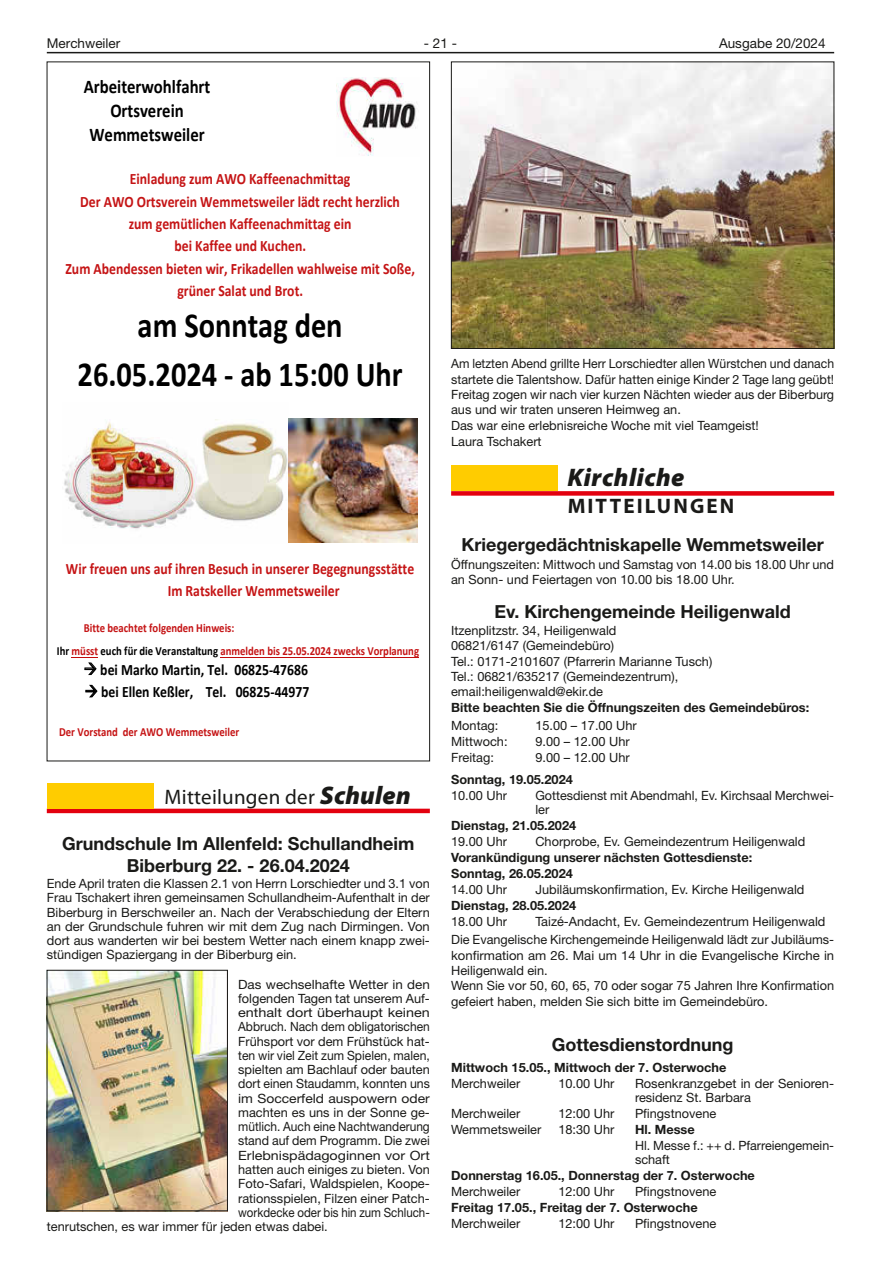
<style>
.page{position:relative;width:881px;height:1263px;background:#fff}
.page>*{position:absolute;margin:0;border:0;box-sizing:border-box;transform-origin:0 0}
.t1{font:700 35.25px/49.5px "Calibri";color:#000;text-align:center;scale:.86 1}
.t2{font:italic 900 25.5px "Myriad Pro";letter-spacing:.02em;color:#1a1a18}
.t3{font:21px "Myriad Pro";letter-spacing:.01em;color:#1a1a18}
.t4{font:700 21px "Myriad Pro";letter-spacing:.1em;color:#1a1a18}
.t5{font:700 19.35px/23.7px "Calibri";color:#000;text-align:center;scale:.86 1}
.t6{font:700 18px/21.9px "Helvetica Neue LT";color:#1a1a18;text-align:center}
.t7{font:700 15.9px/22.4px "Calibri";color:#c51415;text-align:center;scale:.86 1}
.t8{font:700 15.9px "Calibri";color:#000;scale:.86 1}
.t9{font:13.5px "Helvetica Neue LT";color:#1a1a18}
.t10{font:12.75px/15.3px "Helvetica Neue LT";color:#1a1a18}
.t11{font:700 12.75px/16px "Helvetica Neue LT";color:#1a1a18}
.t12{font:12.75px/15.3px "Helvetica Neue LT";color:#1a1a18;scale:.96 1}
.t13{font:12.75px "Helvetica Neue LT";color:#1a1a18;scale:.94 1}
.t14{font:12.75px "Helvetica Neue LT";color:#1a1a18;scale:.95 1}
.t15{font:12.75px "Helvetica Neue LT";color:#1a1a18;scale:.9 1}
.t16{font:12.75px "Helvetica Neue LT";color:#1a1a18;scale:1.05 1}
.t17{font:12.75px "Helvetica Neue LT";color:#1a1a18;scale:1.13 1}
.t18{font:12.75px "Helvetica Neue LT";color:#1a1a18;scale:1.12 1}
.t19{font:12.75px "Helvetica Neue LT";color:#1a1a18;scale:1.09 1}
.t20{font:700 12.45px/23.5px "Calibri";color:#c51415;scale:.86 1}
.s1{color:#000}
.s2{font-weight:900;font-style:italic;font-size:25.5px}
</style>
<div class="page">
<hr style="left:47px;top:52px;width:786px;height:1px;background:#1a1a18">
<img style="left:453px;top:64px;width:378px;height:283px">
<div style="left:451px;top:62px;width:382px;height:287px;border:1px solid #1a1a18"></div>
<div style="left:451px;top:491px;width:382px;height:5px;background:#e3000f"></div>
<div style="left:451px;top:465px;width:106px;height:25px;background:#fc0"></div>
<hr style="left:220px;top:657px;width:199px;height:1px;background:#c20b0c">
<svg style="left:72px;top:657px;width:26px;height:18px"></svg>
<svg style="left:85px;top:685px;width:12px;height:12px"></svg>
<img style="left:336px;top:78px;width:81px;height:78px">
<img style="left:64px;top:419px;width:224px;height:110px">
<img style="left:288px;top:419px;width:129px;height:123px">
<hr style="left:47px;top:809px;width:382px;height:4px;background:#e3000f">
<div style="left:47px;top:783px;width:106px;height:25px;background:#fc0"></div>
<img style="left:49px;top:972px;width:176px;height:237px">
<div style="left:47px;top:970px;width:180px;height:241px;border:1px solid #1a1a18"></div>
<p class="t9" style="left:47px;top:35px;width:75px">Merchweiler</p>
<p class="t9" style="left:424px;top:35px;width:35px">- 21 -</p>
<p class="t9" style="left:718px;top:35px;width:108px">Ausgabe 20/2024</p>
<h3 class="t5" style="left:84px;top:75px;width:149px">Arbeiterwohlfahrt<br>Ortsverein<br>Wemmetsweiler</h3>
<p class="t7" style="left:65px;top:168px;width:408px">Einladung zum AWO Kaffeenachmittag<br>Der AWO Ortsverein Wemmetsweiler lädt recht herzlich<br>zum gemütlichen Kaffeenachmittag ein<br>bei Kaffee und Kuchen.<br>Zum Abendessen bieten wir, Frikadellen wahlweise mit Soße, grüner Salat und Brot.</p>
<h1 class="t1" style="left:78px;top:300px;width:379px">am Sonntag den<br>26.05.2024 - ab 15:00 Uhr</h1>
<p class="t7" style="left:168px;top:557px;width:288px;text-align:left;text-indent:-102px">Wir freuen uns auf ihren Besuch in unserer Begegnungsstätte<br>Im Ratskeller Wemmetsweiler</p>
<p class="t20" style="left:57px;top:615px;width:422px;text-indent:27px">Bitte beachtet folgenden Hinweis:<br><span class="s1">Ihr</span> müsst <span class="s1">euch für die Veranstaltung</span> anmelden bis 25.05.2024 zwecks Vorplanung</p>
<p class="t8" style="left:84px;top:658px;width:262px">→ bei Marko Martin, Tel. 06825-47686</p>
<p class="t8" style="left:85px;top:680px;width:263px">→ bei Ellen Keßler, Tel. 06825-44977</p>
<p class="t20" style="left:59px;top:720px;width:211px">Der Vorstand der AWO Wemmetsweiler</p>
<h3 class="t3" style="left:164px;top:784px;width:248px">Mitteilungen der <span class="s2">Schulen</span></h3>
<h3 class="t6" style="left:62px;top:832px;width:354px">Grundschule Im Allenfeld: Schullandheim<br>Biberburg 22. - 26.04.2024</h3>
<p class="t10" style="left:47px;top:876px;width:384px;line-height:14.2px;text-align:justify">Ende April traten die Klassen 2. 1 von Herrn Lorschiedter und 3. 1 von Frau Tschakert ihren gemeinsamen Schullandheim-Aufenthalt in der Biberburg in Berschweiler an. Nach der Verabschiedung der Eltern an der Grundschule fuhren wir mit dem Zug nach Dirmingen. Von dort aus wanderten wir bei bestem Wetter nach einem knapp zwei&shy;stündigen Spaziergang in der Biberburg ein.</p>
<p class="t16" style="left:238px;top:976px;width:184px">Das wechselhafte Wetter in den</p>
<p class="t10" style="left:238px;top:990px;width:193px">folgenden Tagen tat unserem Auf-</p>
<p class="t17" style="left:238px;top:1005px;width:171px">enthalt dort überhaupt keinen</p>
<p class="t13" style="left:238px;top:1019px;width:205px">Abbruch. Nach dem obligatorischen</p>
<p class="t10" style="left:238px;top:1033px;width:193px">Frühsport vor dem Frühstück hat-</p>
<p class="t14" style="left:238px;top:1048px;width:203px">ten wir viel Zeit zum Spielen, malen,</p>
<p class="t10" style="left:238px;top:1062px;width:193px">spielten am Bachlauf oder bauten</p>
<p class="t10" style="left:238px;top:1076px;width:193px">dort einen Staudamm, konnten uns</p>
<p class="t19" style="left:238px;top:1090px;width:177px">im Soccerfeld auspowern oder</p>
<p class="t10" style="left:238px;top:1104px;width:193px">machten es uns in der Sonne ge-</p>
<p class="t13" style="left:238px;top:1119px;width:205px">mütlich. Auch eine Nachtwanderung</p>
<p class="t10" style="left:238px;top:1133px;width:193px">stand auf dem Programm. Die zwei</p>
<p class="t18" style="left:238px;top:1147px;width:172px">Erlebnispädagoginnen vor Ort</p>
<p class="t10" style="left:238px;top:1162px;width:193px">hatten auch einiges zu bieten. Von</p>
<p class="t10" style="left:238px;top:1176px;width:193px">Foto-Safari, Waldspielen, Koope-</p>
<p class="t10" style="left:238px;top:1190px;width:193px">rationsspielen, Filzen einer Patch-</p>
<p class="t15" style="left:238px;top:1205px;width:214px">workdecke oder bis hin zum Schluch-</p>
<p class="t10" style="left:47px;top:1219px;width:280px">tenrutschen, es war immer für jeden etwas dabei.</p>
<p class="t12" style="left:451px;top:356px;width:400px">Am letzten Abend grillte Herr Lorschiedter allen Würstchen und danach startete die Talentshow. Dafür hatten einige Kinder 2 Tage lang geübt!<br>Freitag zogen wir nach vier kurzen Nächten wieder aus der Biberburg aus und wir traten unseren Heimweg an.<br>Das war eine erlebnisreiche Woche mit viel Teamgeist!</p>
<p class="t10" style="left:451px;top:434px;width:92px">Laura Tschakert</p>
<h2 class="t2" style="left:567px;top:461px;width:119px">Kirchliche</h2>
<h3 class="t4" style="left:567px;top:492px;width:168px">MITTEILUNGEN</h3>
<h3 class="t6" style="left:461px;top:533px;width:364px">Kriegergedächtniskapelle Wemmetsweiler</h3>
<p class="t10" style="left:451px;top:556px;width:384px">Öffnungszeiten: Mittwoch und Samstag von 14. 00 bis 18. 00 Uhr und an Sonn- und Feiertagen von 10.00 bis 18.00 Uhr.</p>
<h3 class="t6" style="left:494px;top:600px;width:298px">Ev. Kirchengemeinde Heiligenwald</h3>
<p class="t10" style="left:451px;top:623px;width:262px">Itzenplitzstr. 34, Heiligenwald<br>06821/6147 (Gemeindebüro)<br>Tel. : 0171-2101607 (Pfarrerin Marianne Tusch)<br>Tel. : 06821/635217 (Gemeindezentrum), email:heiligenwald@ekir.de</p>
<p class="t11" style="left:451px;top:699px;width:359px">Bitte beachten Sie die Öffnungszeiten des Gemeindebüros:</p>
<p class="t10" style="left:451px;top:718px;width:49px">Montag:</p>
<p class="t10" style="left:535px;top:718px;width:103px">15.00 – 17.00 Uhr</p>
<p class="t10" style="left:451px;top:734px;width:58px">Mittwoch:</p>
<p class="t10" style="left:535px;top:734px;width:96px">9.00 – 12.00 Uhr</p>
<p class="t10" style="left:451px;top:750px;width:44px">Freitag:</p>
<p class="t10" style="left:535px;top:750px;width:96px">9.00 – 12.00 Uhr</p>
<p class="t11" style="left:451px;top:771px;width:123px">Sonntag, 19.05.2024</p>
<p class="t10" style="left:451px;top:788px;width:57px">10.00 Uhr</p>
<p class="t10" style="left:535px;top:788px;width:300px;line-height:14.1px">Gottesdienst mit Abendmahl, Ev. Kirchsaal Merchwei&shy;ler</p>
<p class="t11" style="left:451px;top:817px;width:126px">Dienstag, 21.05.2024</p>
<p class="t10" style="left:451px;top:834px;width:57px">19.00 Uhr</p>
<p class="t10" style="left:535px;top:834px;width:271px">Chorprobe, Ev. Gemeindezentrum Heiligenwald</p>
<p class="t11" style="left:451px;top:849px;width:302px">Vorankündigung unserer nächsten Gottesdienste:<br>Sonntag, 26.05.2024</p>
<p class="t10" style="left:451px;top:881px;width:57px">14.00 Uhr</p>
<p class="t10" style="left:535px;top:881px;width:270px">Jubiläumskonfirmation, Ev. Kirche Heiligenwald</p>
<p class="t11" style="left:451px;top:897px;width:126px">Dienstag, 28.05.2024</p>
<p class="t10" style="left:451px;top:913px;width:57px">18.00 Uhr</p>
<p class="t10" style="left:451px;top:912px;width:384px;line-height:18.3px;text-indent:84px">Taizé-Andacht, Ev. Gemeindezentrum Heiligenwald<br>Die Evangelische Kirchengemeinde Heiligenwald lädt zur Jubiläums-</p>
<p class="t10" style="left:451px;top:947px;width:384px">konfirmation am 26. Mai um 14 Uhr in die Evangelische Kirche in Heiligenwald ein.<br>Wenn Sie vor 50, 60, 65, 70 oder sogar 75 Jahren Ihre Konfirmation gefeiert haben, melden Sie sich bitte im Gemeindebüro.</p>
<h3 class="t6" style="left:551px;top:1033px;width:183px">Gottesdienstordnung</h3>
<p class="t11" style="left:451px;top:1059px;width:277px">Mittwoch 15.05., Mittwoch der 7. Osterwoche</p>
<p class="t10" style="left:451px;top:1075px;width:71px">Merchweiler</p>
<p class="t10" style="left:558px;top:1075px;width:57px">10.00 Uhr</p>
<p class="t10" style="left:634px;top:1076px;width:200px;line-height:14px">Rosenkranzgebet in der Senioren&shy;residenz St. Barbara</p>
<p class="t10" style="left:451px;top:1105px;width:71px">Merchweiler</p>
<p class="t10" style="left:558px;top:1105px;width:57px">12:00 Uhr</p>
<p class="t10" style="left:634px;top:1105px;width:83px">Pfingstnovene</p>
<p class="t10" style="left:451px;top:1121px;width:92px">Wemmetsweiler</p>
<p class="t10" style="left:558px;top:1121px;width:57px">18:30 Uhr</p>
<p class="t11" style="left:634px;top:1121px;width:61px">Hl. Messe</p>
<p class="t10" style="left:634px;top:1138px;width:200px;line-height:14.1px">Hl. Messe f. : ++ d. Pfarreiengemein&shy;schaft</p>
<p class="t11" style="left:451px;top:1167px;width:305px">Donnerstag 16.05., Donnerstag der 7. Osterwoche</p>
<p class="t10" style="left:451px;top:1184px;width:71px">Merchweiler</p>
<p class="t10" style="left:558px;top:1184px;width:57px">12:00 Uhr</p>
<p class="t10" style="left:634px;top:1184px;width:83px">Pfingstnovene</p>
<p class="t11" style="left:451px;top:1199px;width:248px">Freitag 17.05., Freitag der 7. Osterwoche</p>
<p class="t10" style="left:451px;top:1216px;width:71px">Merchweiler</p>
<p class="t10" style="left:558px;top:1216px;width:57px">12:00 Uhr</p>
<p class="t10" style="left:634px;top:1216px;width:83px">Pfingstnovene</p>
</div>
